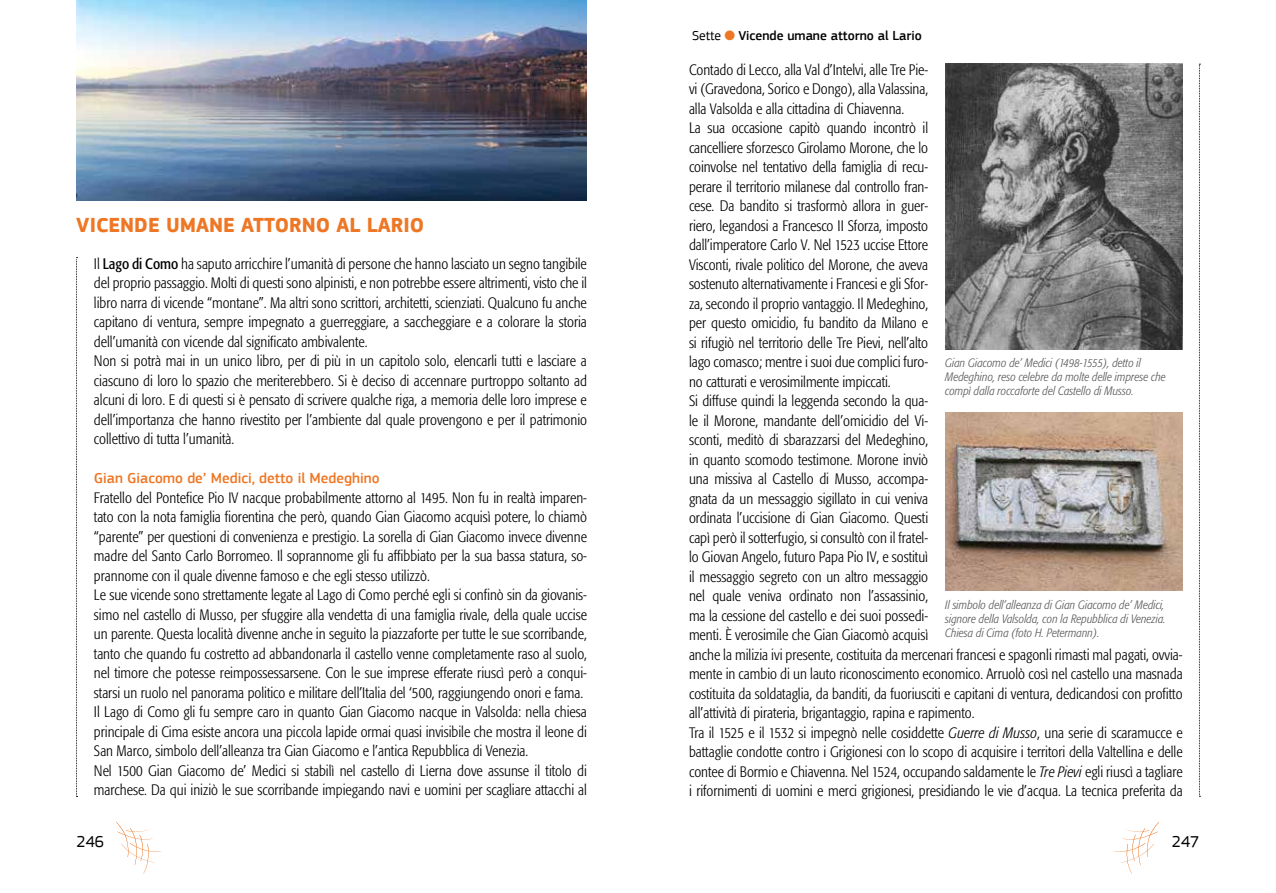
<style>
.page{position:relative;width:1276px;height:893px;background:#fff}
.page>*{position:absolute;margin:0;border:0;box-sizing:border-box;transform-origin:0 0}
.t1{font:700 21px "PF Square Sans Pro";color:#ee7725}
.t2{font:16.5px "PF Square Sans Pro";color:#000}
.t3{font:300 condensed 15px/19.5px "Formata";color:#000}
.t4{font:500 13.5px "PF Square Sans Pro";color:#000}
.t5{font:italic 300 condensed 12px/14.4px "Formata";color:#58595b}
.s1{font-weight:400}
.s2{font-family:"PF Square Sans Pro";font-weight:500;font-stretch:normal;color:#ee7725}
.s3{color:#ee7725}
.s4{font-style:italic}
</style>
<div class="page">
<svg style="left:116px;top:822px;width:45px;height:51px"></svg>
<svg style="left:1114px;top:822px;width:45px;height:51px"></svg>
<svg style="left:1199px;top:64px;width:1px;height:733px"></svg>
<svg style="left:76px;top:257px;width:2px;height:540px"></svg>
<img style="left:77px;top:0;width:510px;height:200px">
<img style="left:945px;top:64px;width:237px;height:285px">
<img style="left:945px;top:412px;width:237px;height:178px">
<p class="t1" style="left:76px;top:213px;width:349px">VICENDE UMANE ATTORNO AL LARIO</p>
<p class="t3" style="left:94px;top:254px;width:494px">Il <span class="s1">Lago di Como</span> ha saputo arricchire l’umanità di persone che hanno lasciato un segno tangibile del proprio passaggio. Molti di questi sono alpinisti, e non potrebbe essere altrimenti, visto che il libro narra di vicende “montane”. Ma altri sono scrittori, architetti, scienziati. Qualcuno fu anche capitano di ventura, sempre impegnato a guerreggiare, a saccheggiare e a colorare la storia dell’umanità con vicende dal significato ambivalente.<br>Non si potrà mai in un unico libro, per di più in un capitolo solo, elencarli tutti e lasciare a ciascuno di loro lo spazio che meriterebbero. Si è deciso di accennare purtroppo soltanto ad alcuni di loro. E di questi si è pensato di scrivere qualche riga, a memoria delle loro imprese e dell’importanza che hanno rivestito per l’ambiente dal quale provengono e per il patrimonio collettivo di tutta l’umanità.</p>
<p class="t3" style="left:94px;top:468px;width:494px"><span class="s2">Gian Giacomo de’ Medici, detto il Medeghino<br></span>Fratello del Pontefice Pio IV nacque probabilmente attorno al 1495. Non fu in realtà imparen&shy;tato con la nota famiglia fiorentina che però, quando Gian Giacomo acquisì potere, lo chiamò “parente” per questioni di convenienza e prestigio. La sorella di Gian Giacomo invece divenne madre del Santo Carlo Borromeo. Il soprannome gli fu affibbiato per la sua bassa statura, so&shy;prannome con il quale divenne famoso e che egli stesso utilizzò.<br>Le sue vicende sono strettamente legate al Lago di Como perché egli si confinò sin da giovanis&shy;simo nel castello di Musso, per sfuggire alla vendetta di una famiglia rivale, della quale uccise un parente. Questa località divenne anche in seguito la piazzaforte per tutte le sue scorribande, tanto che quando fu costretto ad abbandonarla il castello venne completamente raso al suolo, nel timore che potesse reimpossessarsene. Con le sue imprese efferate riuscì però a conqui&shy;starsi un ruolo nel panorama politico e militare dell’Italia del ‘500, raggiungendo onori e fama.<br>Il Lago di Como gli fu sempre caro in quanto Gian Giacomo nacque in Valsolda: nella chiesa principale di Cima esiste ancora una piccola lapide ormai quasi invisibile che mostra il leone di San Marco, simbolo dell’alleanza tra Gian Giacomo e l’antica Repubblica di Venezia.<br>Nel 1500 Gian Giacomo de’ Medici si stabilì nel castello di Lierna dove assunse il titolo di marchese. Da qui iniziò le sue scorribande impiegando navi e uomini per scagliare attacchi al</p>
<p class="t4" style="left:692px;top:28px;width:231px"><span class="s1">Sette</span> <span class="s3">●</span> Vicende umane attorno al Lario</p>
<p class="t3" style="left:689px;top:60px;width:495px">Contado di Lecco, alla Val d’Intelvi, alle Tre Pie-<br>vi (Gravedona, Sorico e Dongo), alla Valassina,<br>alla Valsolda e alla cittadina di Chiavenna.<br>La sua occasione capitò quando incontrò il<br>cancelliere sforzesco Girolamo Morone, che lo<br>coinvolse nel tentativo della famiglia di recu-<br>perare il territorio milanese dal controllo fran-<br>cese. Da bandito si trasformò allora in guer-<br>riero, legandosi a Francesco II Sforza, imposto<br>dall’imperatore Carlo V. Nel 1523 uccise Ettore<br>Visconti, rivale politico del Morone, che aveva<br>sostenuto alternativamente i Francesi e gli Sfor-<br>za, secondo il proprio vantaggio. Il Medeghino,<br>per questo omicidio, fu bandito da Milano e<br>si rifugiò nel territorio delle Tre Pievi, nell’alto<br>lago comasco; mentre i suoi due complici furo-<br>no catturati e verosimilmente impiccati.<br>Si diffuse quindi la leggenda secondo la qua-<br>le il Morone, mandante dell’omicidio del Vi-<br>sconti, meditò di sbarazzarsi del Medeghino,<br>in quanto scomodo testimone. Morone inviò<br>una missiva al Castello di Musso, accompa-<br>gnata da un messaggio sigillato in cui veniva<br>ordinata l’uccisione di Gian Giacomo. Questi<br>capì però il sotterfugio, si consultò con il fratel-<br>lo Giovan Angelo, futuro Papa Pio IV, e sostituì<br>il messaggio segreto con un altro messaggio<br>nel quale veniva ordinato non l’assassinio,<br>ma la cessione del castello e dei suoi possedi-<br>menti. È verosimile che Gian Giacomò acquisì<br>anche la milizia ivi presente, costituita da mercenari francesi e spagonli rimasti mal pagati, ovvia&shy;mente in cambio di un lauto riconoscimento economico. Arruolò così nel castello una masnada costituita da soldataglia, da banditi, da fuoriusciti e capitani di ventura, dedicandosi con profitto all’attività di pirateria, brigantaggio, rapina e rapimento.<br>Tra il 1525 e il 1532 si impegnò nelle cosiddette <span class="s4">Guerre di Musso</span>, una serie di scaramucce e battaglie condotte contro i Grigionesi con lo scopo di acquisire i territori della Valtellina e delle contee di Bormio e Chiavenna. Nel 1524, occupando saldamente le <span class="s4">Tre Pievi</span> egli riuscì a tagliare i rifornimenti di uomini e merci grigionesi, presidiando le vie d’acqua. La tecnica preferita da</p>
<p class="t5" style="left:945px;top:355px;width:222px">Gian Giacomo de’ Medici (1498-1555), detto il<br>Medeghino, reso celebre da molte delle imprese che compì dalla roccaforte del Castello di Musso.</p>
<p class="t5" style="left:945px;top:597px;width:222px;text-align:justify">Il simbolo dell’alleanza di Gian Giacomo de’ Medici, signore della Valsolda, con la Repubblica di Venezia.<br>Chiesa di Cima (foto H. Petermann).</p>
<p class="t2" style="left:77px;top:832px;width:29px">246</p>
<p class="t2" style="left:1172px;top:832px;width:29px">247</p>
</div>
